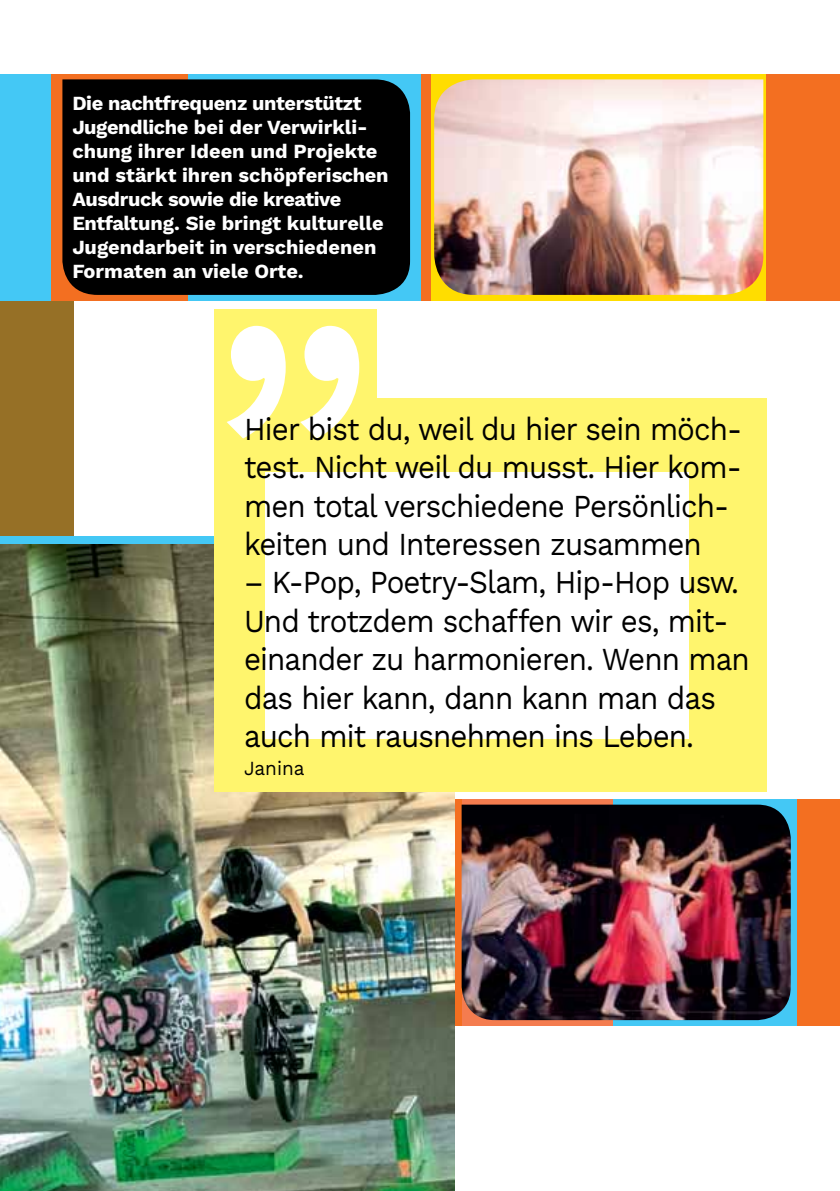
<style>
.page{position:relative;width:840px;height:1191px;background:#fff}
.page>*{position:absolute;margin:0;border:0;box-sizing:border-box;transform-origin:0 0}
.t1{font:32px/38.4px "Work Sans";letter-spacing:-.03em;color:#000;scale:.92 1}
.t2{font:700 20px/24px "Work Sans";color:#fff}
.t3{font:20px "Work Sans";color:#000;scale:.95 1}
</style>
<div class="page">
<div style="left:388px;top:798px;width:451px;height:227px;background:#f36f21"></div>
<div style="left:0;top:79px;width:74px;height:467px;background:#967026"></div>
<div style="left:388px;top:74px;width:451px;height:226px;background:#f36f21"></div>
<div style="left:431px;top:74px;width:334px;height:226px;background:#fd0"></div>
<img style="left:0;top:544px;width:454px;height:647px">
<div style="left:214px;top:398px;width:551px;height:393px;background:#fff56d"></div>
<div style="left:265px;top:472px;width:422px;height:266px;background:#fff"></div>
<div style="left:0;top:74px;width:420px;height:226px;background:#44c8f5"></div>
<div style="left:51px;top:74px;width:136px;height:226px;background:#f36f21"></div>
<div style="left:62px;top:79px;width:348px;height:216px;background:#000"></div>
<div style="left:461px;top:798px;width:335px;height:227px;background:#f47c4f"></div>
<div style="left:612px;top:798px;width:184px;height:227px;background:#44c8f5"></div>
<img style="left:434px;top:79px;width:329px;height:216px">
<div style="left:214px;top:309px;width:162px;height:144px;background:#fff56d"></div>
<svg style="left:227px;top:326px;width:132px;height:112px"></svg>
<img style="left:461px;top:804px;width:329px;height:216px">
<p class="t2" style="left:72px;top:90px;width:317px">Die nachtfrequenz unterstützt<br>Jugendliche bei der Verwirkli&shy;chung ihrer Ideen und Projekte und stärkt ihren schöpferischen<br>Ausdruck sowie die kreative<br>Entfaltung. Sie bringt kulturelle<br>Jugendarbeit in verschiedenen<br>Formaten an viele Orte.</p>
<p class="t1" style="left:244px;top:408px;width:542px">Hier bist du, weil du hier sein möch&shy;test. Nicht weil du musst. Hier kom&shy;men total verschiedene Persönlich&shy;keiten und Interessen zusammen</p>
<p class="t1" style="left:244px;top:562px;width:551px">– K-Pop, Poetry-Slam, Hip-Hop usw.<br>Und trotzdem schaffen wir es, mit&shy;einander zu harmonieren. Wenn man das hier kann, dann kann man das auch mit rausnehmen ins Leben.</p>
<p class="t3" style="left:244px;top:753px;width:65px">Janina</p>
</div>
